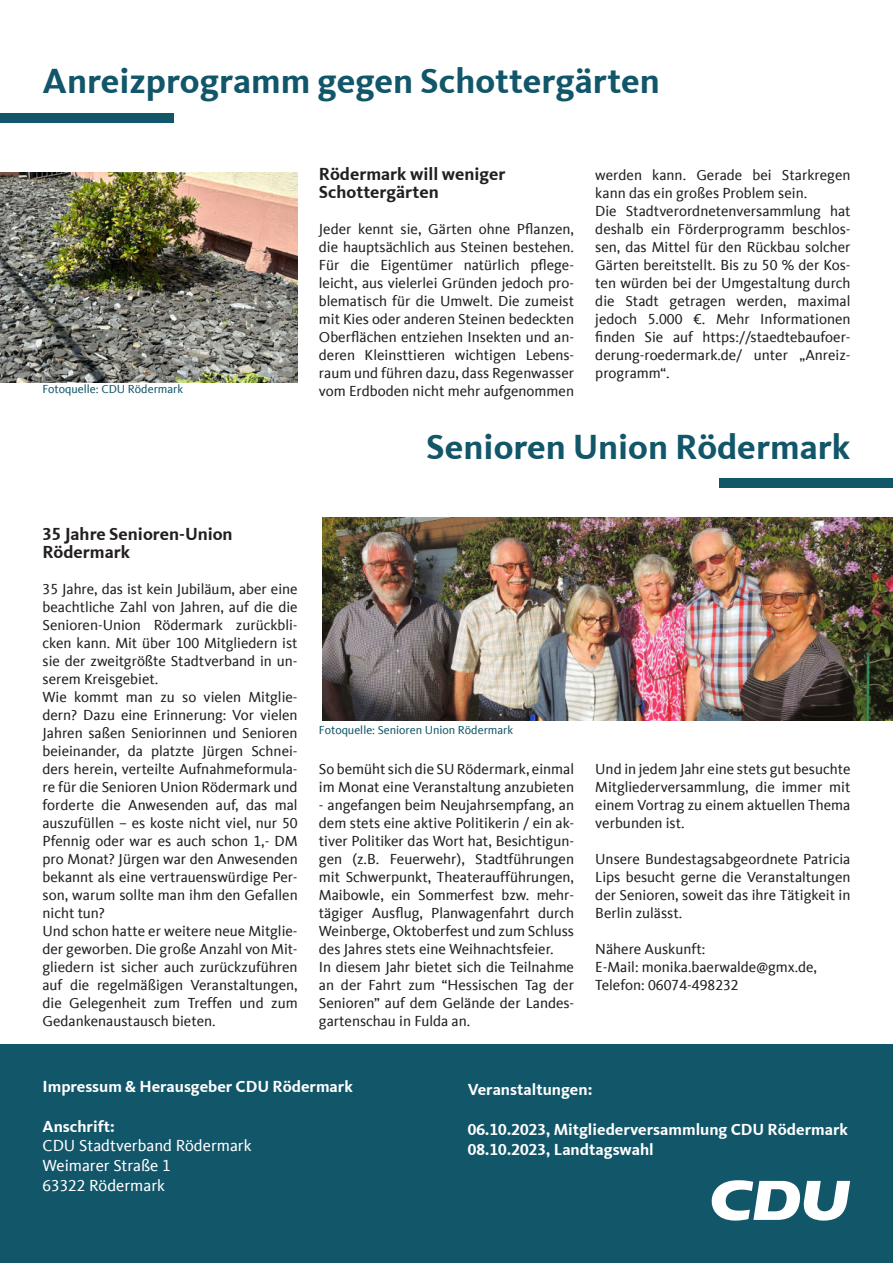
<style>
.page{position:relative;width:893px;height:1263px;background:#fff}
.page>*{position:absolute;margin:0;border:0;box-sizing:border-box;transform-origin:0 0}
.t1{font:700 36px "CDU Kievit Tab";color:#125669}
.t2{font:700 18px/18px "CDU Kievit Tab";color:#231f20}
.t3{font:700 16.5px/19.8px "CDU Kievit Tab";color:#fff}
.t4{font:16.5px/19.8px "CDU Kievit Tab";color:#fff}
.t5{font:15px/18px "CDU Kievit Tab";color:#231f20}
.t6{font:12px "CDU Kievit Tab";color:#125669}
</style>
<div class="page">
<img style="left:0;top:172px;width:298px;height:210px">
<img style="left:322px;top:518px;width:571px;height:203px">
<div style="left:0;top:113px;width:173px;height:10px;background:#125669"></div>
<div style="left:719px;top:478px;width:174px;height:9px;background:#125669"></div>
<div style="left:0;top:1044px;width:893px;height:219px;background:#125669"></div>
<svg style="left:711px;top:1180px;width:139px;height:40px"></svg>
<h1 class="t1" style="left:43px;top:67px;width:619px">Anreizprogramm gegen Schottergärten</h1>
<p class="t6" style="left:43px;top:385px;width:142px">Fotoquelle: CDU Rödermark</p>
<p class="t2" style="left:319px;top:167px;width:188px">Rödermark will weniger<br>Schottergärten</p>
<p class="t5" style="left:595px;top:167px;width:257px">werden kann. Gerade bei Starkregen kann das ein großes Problem sein.<br>Die Stadtverordnetenversammlung hat deshalb ein Förderprogramm beschlos&shy;sen, das Mittel für den Rückbau solcher Gärten bereitstellt. Bis zu 50 % der Kos&shy;ten würden bei der Umgestaltung durch die Stadt getragen werden, maximal jedoch 5.000 €. Mehr Informationen昀椀nden Sie auf https://staedtebaufoer&shy;derung-roedermark.de/ unter „Anreiz&shy;programm“.</p>
<p class="t5" style="left:319px;top:220px;width:257px;text-align:justify">Jeder kennt sie, Gärten ohne P昀氀anzen, die hauptsächlich aus Steinen bestehen.<br>Für die Eigentümer natürlich p昀氀ege&shy;leicht, aus vielerlei Gründen jedoch pro&shy;blematisch für die Umwelt. Die zumeist mit Kies oder anderen Steinen bedeckten Ober昀氀ächen entziehen Insekten und an&shy;deren Kleinsttieren wichtigen Lebens&shy;raum und führen dazu, dass Regenwasser vom Erdboden nicht mehr aufgenommen</p>
<h1 class="t1" style="left:426px;top:432px;width:426px">Senioren Union Rödermark</h1>
<p class="t2" style="left:43px;top:527px;width:192px">35 Jahre Senioren-Union<br>Rödermark</p>
<p class="t5" style="left:43px;top:581px;width:257px">35 Jahre, das ist kein Jubiläum, aber eine beachtliche Zahl von Jahren, auf die die Senioren-Union Rödermark zurückbli&shy;cken kann. Mit über 100 Mitgliedern ist sie der zweitgrößte Stadtverband in un&shy;serem Kreisgebiet.<br>Wie kommt man zu so vielen Mitglie&shy;dern? Dazu eine Erinnerung: Vor vielen Jahren saßen Seniorinnen und Senioren beieinander, da platzte Jürgen Schnei&shy;ders herein, verteilte Aufnahmeformula&shy;re für die Senioren Union Rödermark und forderte die Anwesenden auf, das mal auszufüllen – es koste nicht viel, nur 50<br>Pfennig oder war es auch schon 1,- DM pro Monat? Jürgen war den Anwesenden bekannt als eine vertrauenswürdige Per&shy;son, warum sollte man ihm den Gefallen nicht tun?<br>Und schon hatte er weitere neue Mitglie&shy;der geworben. Die große Anzahl von Mit&shy;gliedern ist sicher auch zurückzuführen auf die regelmäßigen Veranstaltungen, die Gelegenheit zum Treffen und zum Gedankenaustausch bieten.</p>
<p class="t6" style="left:319px;top:726px;width:196px">Fotoquelle: Senioren Union Rödermark</p>
<p class="t5" style="left:319px;top:761px;width:257px">So bemüht sich die SU Rödermark, einmal im Monat eine Veranstaltung anzubieten</p>
<p class="t5" style="left:319px;top:797px;width:257px">- angefangen beim Neujahrsempfang, an dem stets eine aktive Politikerin / ein ak&shy;tiver Politiker das Wort hat, Besichtigun&shy;gen (z.B. Feuerwehr), Stadtführungen mit Schwerpunkt, Theateraufführungen, Maibowle, ein Sommerfest bzw. mehr&shy;tägiger Aus昀氀ug, Planwagenfahrt durch Weinberge, Oktoberfest und zum Schluss des Jahres stets eine Weihnachtsfeier.<br>In diesem Jahr bietet sich die Teilnahme an der Fahrt zum “Hessischen Tag der Senioren” auf dem Gelände der Landes&shy;gartenschau in Fulda an.</p>
<p class="t5" style="left:595px;top:761px;width:257px;text-align:justify">Und in jedem Jahr eine stets gut besuchte Mitgliederversammlung, die immer mit einem Vortrag zu einem aktuellen Thema verbunden ist.</p>
<p class="t5" style="left:595px;top:851px;width:257px;text-align:justify">Unsere Bundestagsabgeordnete Patricia Lips besucht gerne die Veranstaltungen der Senioren, soweit das ihre Tätigkeit in Berlin zulässt.</p>
<p class="t5" style="left:595px;top:941px;width:223px">Nähere Auskunft:<br>E-Mail: monika.baerwalde@gmx.de,<br>Telefon: 06074-498232</p>
<p class="t3" style="left:43px;top:1078px;width:312px">Impressum &amp; Herausgeber CDU Rödermark</p>
<p class="t3" style="left:43px;top:1118px;width:74px">Anschrift:</p>
<p class="t4" style="left:43px;top:1137px;width:211px">CDU Stadtverband Rödermark<br>Weimarer Straße 1<br>63322 Rödermark</p>
<p class="t3" style="left:468px;top:1081px;width:126px">Veranstaltungen:</p>
<p class="t3" style="left:468px;top:1121px;width:382px">06.10.2023, Mitgliederversammlung CDU Rödermark<br>08.10.2023, Landtagswahl</p>
</div>
